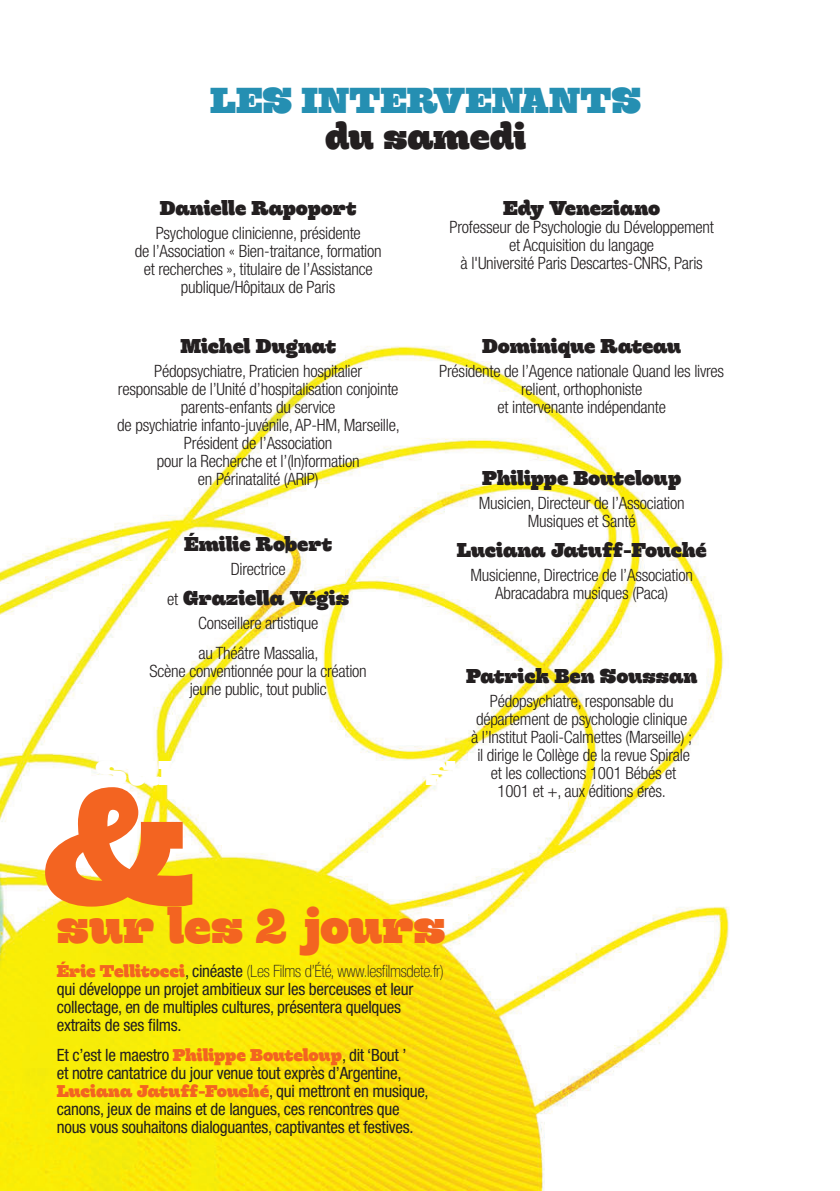
<style>
.page{position:relative;width:840px;height:1191px;background:#fff}
.page>*{position:absolute;margin:0;border:0;box-sizing:border-box;transform-origin:0 0}
.t1{font:700 160px "Hernandez";color:#f36421}
.t2{font:700 48px "Hernandez";letter-spacing:-.005em;color:#f36421}
.t3{font:700 36px "Hernandez";color:#258fb2}
.t4{font:700 36px "Hernandez";letter-spacing:-.015em;color:#231f20}
.t5{font:700 20px "Hernandez";letter-spacing:-.01em;color:#231f20}
.t6{font:300 condensed 17px/18px "Helvetica Neue LT Std";letter-spacing:-.015em;color:#231f20;text-align:center}
.t7{font:condensed 17px/18px "Helvetica Neue LT Std";letter-spacing:-.015em;color:#231f20}
.s1{font-family:"Helvetica Neue LT Std";font-weight:300;font-stretch:condensed;font-size:17px}
.s2{font-family:"Copperplate";font-stretch:normal}
.s3{font-family:"Hernandez";font-weight:700;font-stretch:normal;color:#f36421}
.s4{font-weight:100}
</style>
<div class="page">
<img style="left:0;top:346px;width:730px;height:844px">
<h3 class="t3" style="left:210px;top:87px;width:432px">LES INTERVENANTS</h3>
<h3 class="t4" style="left:325px;top:123px;width:203px">du samedi</h3>
<p class="t5" style="left:160px;top:201px;width:198px">Danielle Rapoport</p>
<p class="t6" style="left:135px;top:225px;width:248px">Psychologue clinicienne, présidente<br>de l’Association « Bien-traitance, formation et recherches », titulaire de l’Assistance publique/Hôpitaux de Paris</p>
<p class="t5" style="left:503px;top:201px;width:159px">Edy Veneziano</p>
<p class="t6" style="left:449px;top:219px;width:266px">Professeur de Psychologie du Développement et Acquisition du langage<br>à l'Université Paris Descartes-CNRS, Paris</p>
<p class="t5" style="left:180px;top:339px;width:157px">Michel Dugnat</p>
<p class="t6" style="left:117px;top:363px;width:284px">Pédopsychiatre, Praticien hospitalier responsable de l’Unité d’hospitalisation conjointe parents-enfants du service<br>de psychiatrie infanto-juvénile, AP-HM, Marseille, Président de l’Association<br>pour la Recherche et l’(In)formation<br>en Périnatalité (ARIP)</p>
<p class="t5" style="left:482px;top:339px;width:200px">Dominique Rateau</p>
<p class="t6" style="left:439px;top:363px;width:286px">Présidente de l’Agence nationale Quand les livres relient, orthophoniste<br>et intervenante indépendante</p>
<p class="t5" style="left:482px;top:471px;width:200px">Philippe Bouteloup</p>
<p class="t6" style="left:478px;top:495px;width:207px">Musicien, Directeur de l’Association<br>Musiques et Santé</p>
<p class="t5" style="left:456px;top:543px;width:251px">Luciana Jatuff-Fouché</p>
<p class="t6" style="left:470px;top:567px;width:224px">Musicienne, Directrice de l’Association<br>Abracadabra musiques (Paca)</p>
<p class="t5" style="left:184px;top:537px;width:149px">Émilie Robert</p>
<p class="t6" style="left:230px;top:561px;width:56px">Directrice</p>
<p class="t5" style="left:167px;top:591px;width:183px"><span class="s1">et</span> Graziella Végis</p>
<p class="t6" style="left:198px;top:609px;width:122px;line-height:30px;text-align:left">Conseillere artistique au Théâtre Massalia,</p>
<p class="t6" style="left:149px;top:663px;width:218px">Scène conventionnée pour la création jeune public, tout public</p>
<p class="t5" style="left:466px;top:669px;width:233px">Patrick Ben Soussan</p>
<p class="t6" style="left:471px;top:693px;width:223px">Pédopsychiatre, responsable du département de psychologie clinique à l’Institut Paoli-Calmettes (Marseille) ; il dirige le Collège de la revue Spirale et les collections 1001 Bébés et 1001 et +, aux éditions ere<span class="s2">́</span> s.<span class="s2">̀</span></p>
<h1 class="t1" style="left:43px;top:790px;width:153px">&amp;</h1>
<h2 class="t2" style="left:57px;top:909px;width:390px">sur les 2 jours</h2>
<p class="t7" style="left:57px;top:963px;width:388px"><span class="s3">Éric Tellitocci</span>, cinéaste <span class="s4">(Les Films d’Été, www.lesfilmsdete.fr) </span>qui développe un projet ambitieux sur les berceuses et leur collectage, en de multiples cultures, présentera quelques extraits de ses films.</p>
<p class="t7" style="left:57px;top:1047px;width:373px">Et c’est le maestro <span class="s3">Philippe Bouteloup</span>, dit ‘Bout ’<br>et notre cantatrice du jour venue tout exprès d’Argentine, <span class="s3">Luciana Jatuff-Fouché</span>, qui mettront en musique, canons, jeux de mains et de langues, ces rencontres que nous vous souhaitons dialoguantes, captivantes et festives.</p>
</div>
